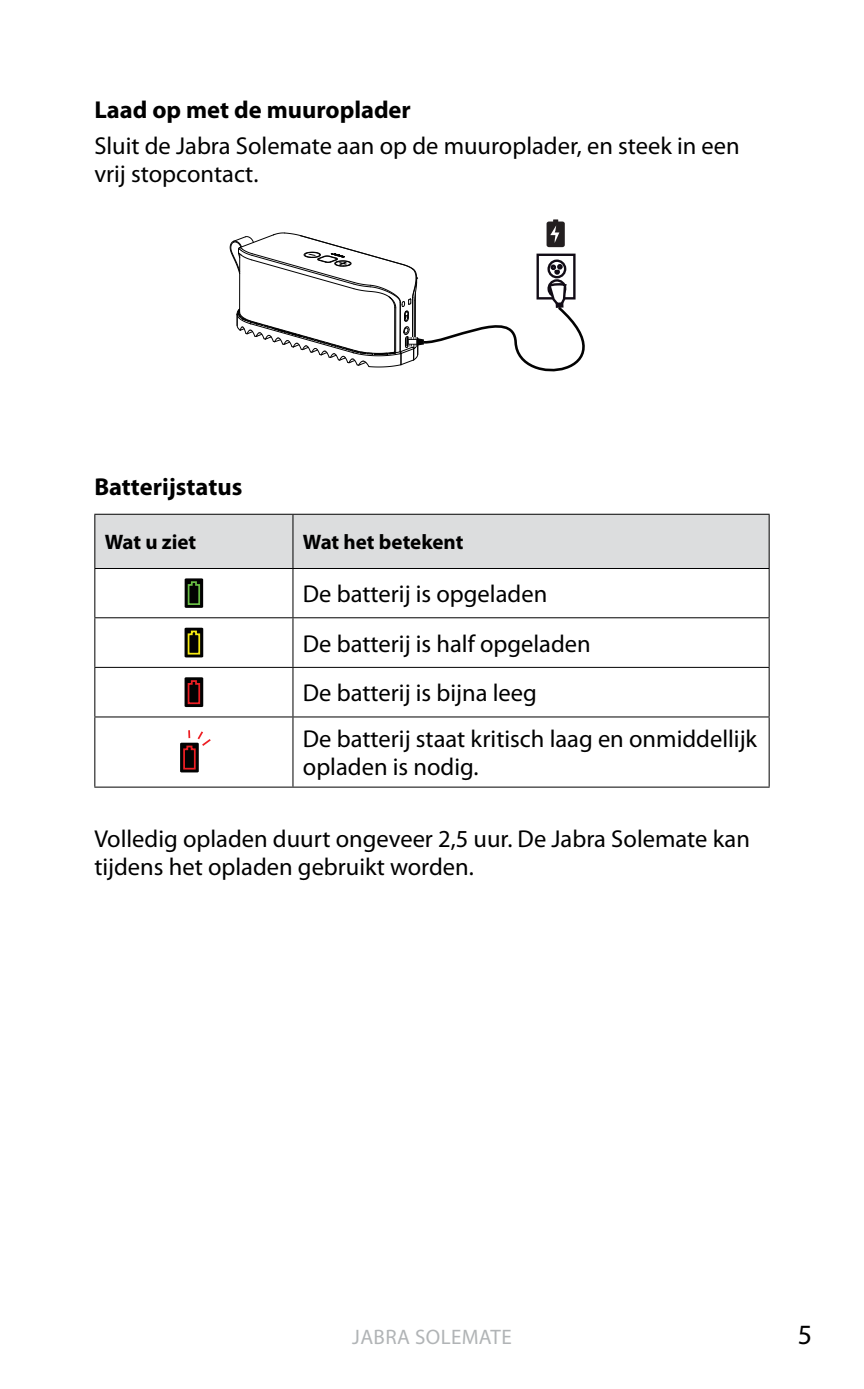
<style>
.page{position:relative;width:864px;height:1389px;background:#fff}
.page>*{position:absolute;margin:0;border:0;box-sizing:border-box;transform-origin:0 0}
.t1{font:28px "Myriad Pro";color:#000}
.t2{font:24.5px/28px "Myriad Pro";color:#000}
.t3{font:700 24.5px "Myriad Pro";color:#000}
.t4{font:700 21px "Myriad Pro";color:#000}
.t5{font:21px "Myriad Pro";letter-spacing:.02em;color:#b1b4b6}
</style>
<div class="page">
<svg style="left:229px;top:219px;width:356px;height:153px"></svg>
<div style="left:95px;top:515px;width:673px;height:53px;background:#dcddde"></div>
<hr style="left:94px;top:514px;width:199px;height:1px;background:#000">
<hr style="left:94px;top:515px;width:1px;height:53px;background:#000">
<hr style="left:293px;top:514px;width:476px;height:1px;background:#000">
<hr style="left:292px;top:515px;width:1px;height:53px;background:#000">
<hr style="left:768px;top:515px;width:1px;height:53px;background:#000">
<hr style="left:94px;top:568px;width:199px;height:1px;background:#000">
<hr style="left:94px;top:569px;width:1px;height:48px;background:#000">
<hr style="left:293px;top:568px;width:476px;height:1px;background:#000">
<hr style="left:292px;top:569px;width:1px;height:48px;background:#000">
<hr style="left:768px;top:569px;width:1px;height:48px;background:#000">
<hr style="left:94px;top:617px;width:199px;height:1px;background:#000">
<hr style="left:94px;top:618px;width:1px;height:49px;background:#000">
<hr style="left:293px;top:617px;width:476px;height:1px;background:#000">
<hr style="left:292px;top:618px;width:1px;height:49px;background:#000">
<hr style="left:768px;top:618px;width:1px;height:49px;background:#000">
<hr style="left:94px;top:667px;width:199px;height:1px;background:#000">
<hr style="left:94px;top:668px;width:1px;height:48px;background:#000">
<hr style="left:293px;top:667px;width:476px;height:1px;background:#000">
<hr style="left:292px;top:668px;width:1px;height:48px;background:#000">
<hr style="left:768px;top:668px;width:1px;height:48px;background:#000">
<hr style="left:94px;top:716px;width:199px;height:2px;background:#000">
<hr style="left:94px;top:717px;width:1px;height:70px;background:#000">
<hr style="left:293px;top:716px;width:476px;height:2px;background:#000">
<hr style="left:292px;top:717px;width:1px;height:70px;background:#000">
<hr style="left:768px;top:717px;width:1px;height:70px;background:#000">
<hr style="left:94px;top:787px;width:199px;height:1px;background:#000">
<hr style="left:293px;top:787px;width:476px;height:1px;background:#000">
<div style="left:184px;top:578px;width:19px;height:30px;background:#020202"></div>
<svg style="left:187px;top:581px;width:14px;height:24px"></svg>
<div style="left:184px;top:628px;width:19px;height:29px;background:#020202"></div>
<svg style="left:187px;top:630px;width:14px;height:25px"></svg>
<div style="left:184px;top:677px;width:19px;height:30px;background:#020202"></div>
<svg style="left:187px;top:680px;width:14px;height:25px"></svg>
<div style="left:180px;top:743px;width:19px;height:29px;background:#020202"></div>
<svg style="left:182px;top:730px;width:29px;height:40px"></svg>
<p class="t3" style="left:94px;top:93px;width:318px">Laad op met de muuroplader</p>
<p class="t2" style="left:94px;top:131px;width:646px">Sluit de Jabra Solemate aan op de muuroplader, en steek in een vrij stopcontact.</p>
<p class="t3" style="left:94px;top:471px;width:149px">Batterijstatus</p>
<p class="t4" style="left:105px;top:528px;width:93px">Wat u ziet</p>
<p class="t4" style="left:303px;top:528px;width:162px">Wat het betekent</p>
<p class="t2" style="left:303px;top:569px;width:289px;line-height:49.4px">De batterij is opgeladen<br>De batterij is half opgeladen<br>De batterij is bijna leeg</p>
<p class="t2" style="left:303px;top:725px;width:455px">De batterij staat kritisch laag en onmiddellijk opladen is nodig.</p>
<p class="t2" style="left:94px;top:825px;width:657px">Volledig opladen duurt ongeveer 2,5 uur. De Jabra Solemate kan tijdens het opladen gebruikt worden.</p>
<p class="t5" style="left:352px;top:1324px;width:161px">Jabra solemate</p>
<p class="t1" style="left:797px;top:1317px;width:16px">5</p>
</div>
